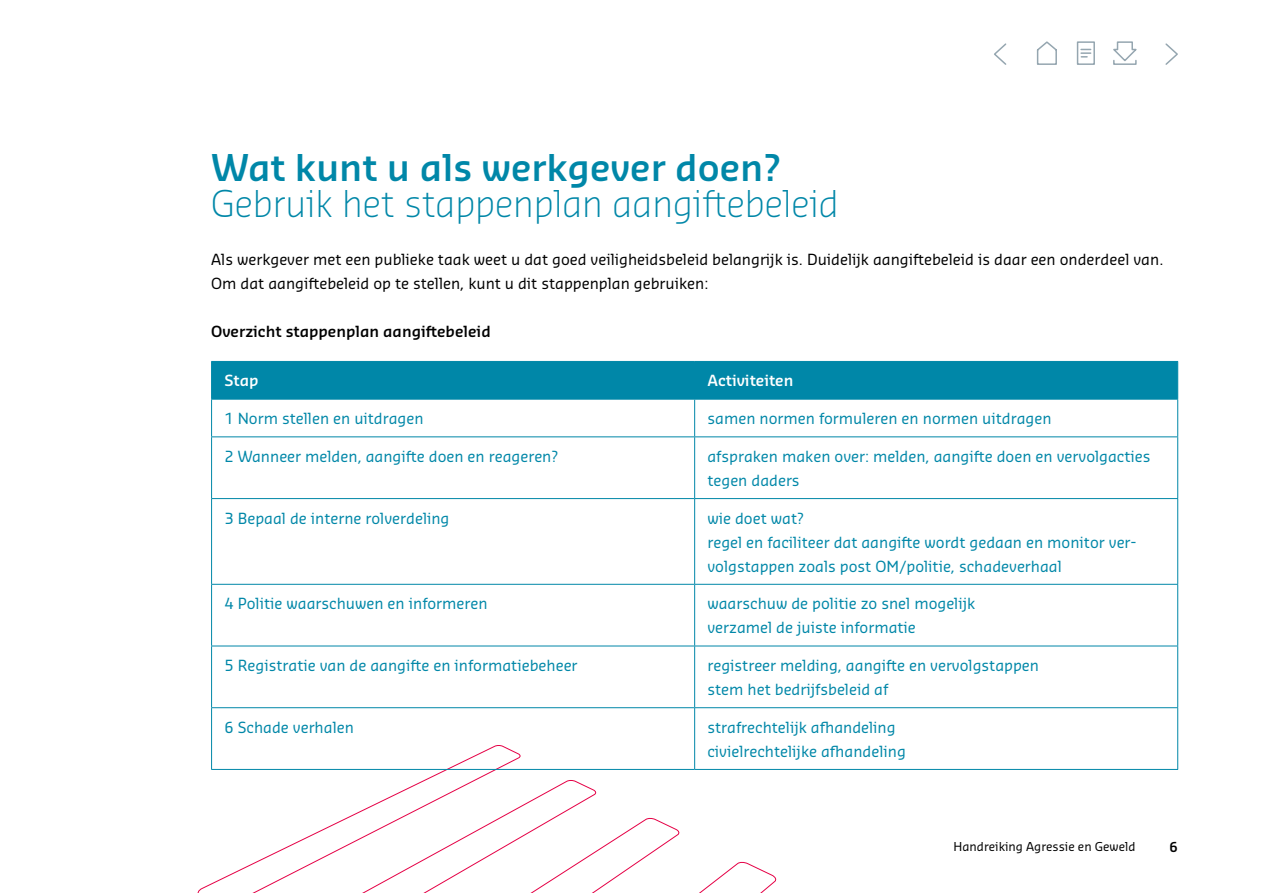
<style>
.page{position:relative;width:1263px;height:893px;background:#fff}
.page>*{position:absolute;margin:0;border:0;box-sizing:border-box;transform-origin:0 0}
.t1{font:300 36px "Sansa Pro";color:#0087a8}
.t2{font:600 36px "Sansa Pro";color:#0087a8}
.t3{font:15px/24px "Sansa Pro";color:#0087a8}
.t4{font:15px/24px "Sansa Pro";color:#000}
.t5{font:600 15px "Sansa Pro";color:#000}
.t6{font:600 15px "Sansa Pro";color:#fff}
.t7{font:600 13.5px "Sansa Pro";color:#000}
.t8{font:12px "Sansa Pro";color:#000}
</style>
<div class="page">
<svg style="left:197px;top:744px;width:581px;height:149px"></svg>
<div style="left:212px;top:362px;width:965px;height:37px;background:#0087a8"></div>
<hr style="left:211px;top:361px;width:484px;height:1px;background:#0087a8">
<hr style="left:211px;top:362px;width:1px;height:37px;background:#0087a8">
<hr style="left:695px;top:361px;width:483px;height:1px;background:#0087a8">
<hr style="left:694px;top:362px;width:1px;height:37px;background:#0087a8">
<hr style="left:1177px;top:362px;width:1px;height:37px;background:#0087a8">
<hr style="left:211px;top:399px;width:484px;height:1px;background:#0087a8">
<hr style="left:211px;top:399px;width:1px;height:37px;background:#0087a8">
<hr style="left:695px;top:399px;width:483px;height:1px;background:#0087a8">
<hr style="left:694px;top:399px;width:1px;height:37px;background:#0087a8">
<hr style="left:1177px;top:399px;width:1px;height:37px;background:#0087a8">
<hr style="left:211px;top:436px;width:484px;height:1px;background:#0087a8">
<hr style="left:211px;top:437px;width:1px;height:61px;background:#0087a8">
<hr style="left:695px;top:436px;width:483px;height:1px;background:#0087a8">
<hr style="left:694px;top:437px;width:1px;height:61px;background:#0087a8">
<hr style="left:1177px;top:437px;width:1px;height:61px;background:#0087a8">
<hr style="left:211px;top:498px;width:484px;height:1px;background:#0087a8">
<hr style="left:211px;top:499px;width:1px;height:85px;background:#0087a8">
<hr style="left:695px;top:498px;width:483px;height:1px;background:#0087a8">
<hr style="left:694px;top:499px;width:1px;height:85px;background:#0087a8">
<hr style="left:1177px;top:499px;width:1px;height:85px;background:#0087a8">
<hr style="left:211px;top:584px;width:484px;height:1px;background:#0087a8">
<hr style="left:211px;top:585px;width:1px;height:61px;background:#0087a8">
<hr style="left:695px;top:584px;width:483px;height:1px;background:#0087a8">
<hr style="left:694px;top:585px;width:1px;height:61px;background:#0087a8">
<hr style="left:1177px;top:585px;width:1px;height:61px;background:#0087a8">
<hr style="left:211px;top:646px;width:484px;height:1px;background:#0087a8">
<hr style="left:211px;top:646px;width:1px;height:61px;background:#0087a8">
<hr style="left:695px;top:646px;width:483px;height:1px;background:#0087a8">
<hr style="left:694px;top:646px;width:1px;height:61px;background:#0087a8">
<hr style="left:1177px;top:646px;width:1px;height:61px;background:#0087a8">
<hr style="left:211px;top:707px;width:484px;height:1px;background:#0087a8">
<hr style="left:211px;top:708px;width:1px;height:61px;background:#0087a8">
<hr style="left:695px;top:707px;width:483px;height:1px;background:#0087a8">
<hr style="left:694px;top:708px;width:1px;height:61px;background:#0087a8">
<hr style="left:1177px;top:708px;width:1px;height:61px;background:#0087a8">
<hr style="left:211px;top:769px;width:484px;height:1px;background:#0087a8">
<hr style="left:695px;top:769px;width:483px;height:1px;background:#0087a8">
<svg style="left:1165px;top:43px;width:13px;height:22px"></svg>
<svg style="left:994px;top:43px;width:13px;height:22px"></svg>
<svg style="left:1076px;top:41px;width:19px;height:24px"></svg>
<svg style="left:1036px;top:41px;width:21px;height:24px"></svg>
<svg style="left:1113px;top:41px;width:24px;height:24px"></svg>
<h1 class="t2" style="left:211px;top:144px;width:571px">Wat kunt u als werkgever doen?</h1>
<h1 class="t1" style="left:211px;top:180px;width:629px">Gebruik het stappenplan aangiftebeleid</h1>
<p class="t4" style="left:211px;top:247px;width:954px">Als werkgever met een publieke taak weet u dat goed veiligheidsbeleid belangrijk is. Duidelijk aangiftebeleid is daar een onderdeel van.<br>Om dat aangiftebeleid op te stellen, kunt u dit stappenplan gebruiken:</p>
<p class="t5" style="left:211px;top:322px;width:281px">Overzicht stappenplan aangiftebeleid</p>
<p class="t6" style="left:224px;top:371px;width:36px">Stap</p>
<p class="t6" style="left:707px;top:371px;width:88px">Activiteiten</p>
<p class="t3" style="left:224px;top:406px;width:201px">1 Norm stellen en uitdragen</p>
<p class="t3" style="left:707px;top:406px;width:346px">samen normen formuleren en normen uitdragen</p>
<p class="t3" style="left:224px;top:444px;width:335px">2 Wanneer melden, aangifte doen en reageren?</p>
<p class="t3" style="left:707px;top:444px;width:445px">afspraken maken over: melden, aangifte doen en vervolgacties tegen daders</p>
<p class="t3" style="left:224px;top:505px;width:227px">3 Bepaal de interne rolverdeling</p>
<p class="t3" style="left:707px;top:505px;width:431px">wie doet wat?<br>regel en faciliteer dat aangifte wordt gedaan en monitor ver&shy;volgstappen zoals post OM/politie, schadeverhaal</p>
<p class="t3" style="left:224px;top:591px;width:265px">4 Politie waarschuwen en informeren</p>
<p class="t3" style="left:707px;top:591px;width:269px">waarschuw de politie zo snel mogelijk verzamel de juiste informatie</p>
<p class="t3" style="left:224px;top:653px;width:355px">5 Registratie van de aangifte en informatiebeheer</p>
<p class="t3" style="left:707px;top:653px;width:333px">registreer melding, aangifte en vervolgstappen stem het bedrijfsbeleid af</p>
<p class="t3" style="left:224px;top:715px;width:131px">6 Schade verhalen</p>
<p class="t3" style="left:707px;top:715px;width:200px">strafrechtelijk afhandeling civielrechtelijke afhandeling</p>
<p class="t8" style="left:954px;top:839px;width:183px">Handreiking Agressie en Geweld</p>
<p class="t7" style="left:1169px;top:838px;width:10px">6</p>
</div>
